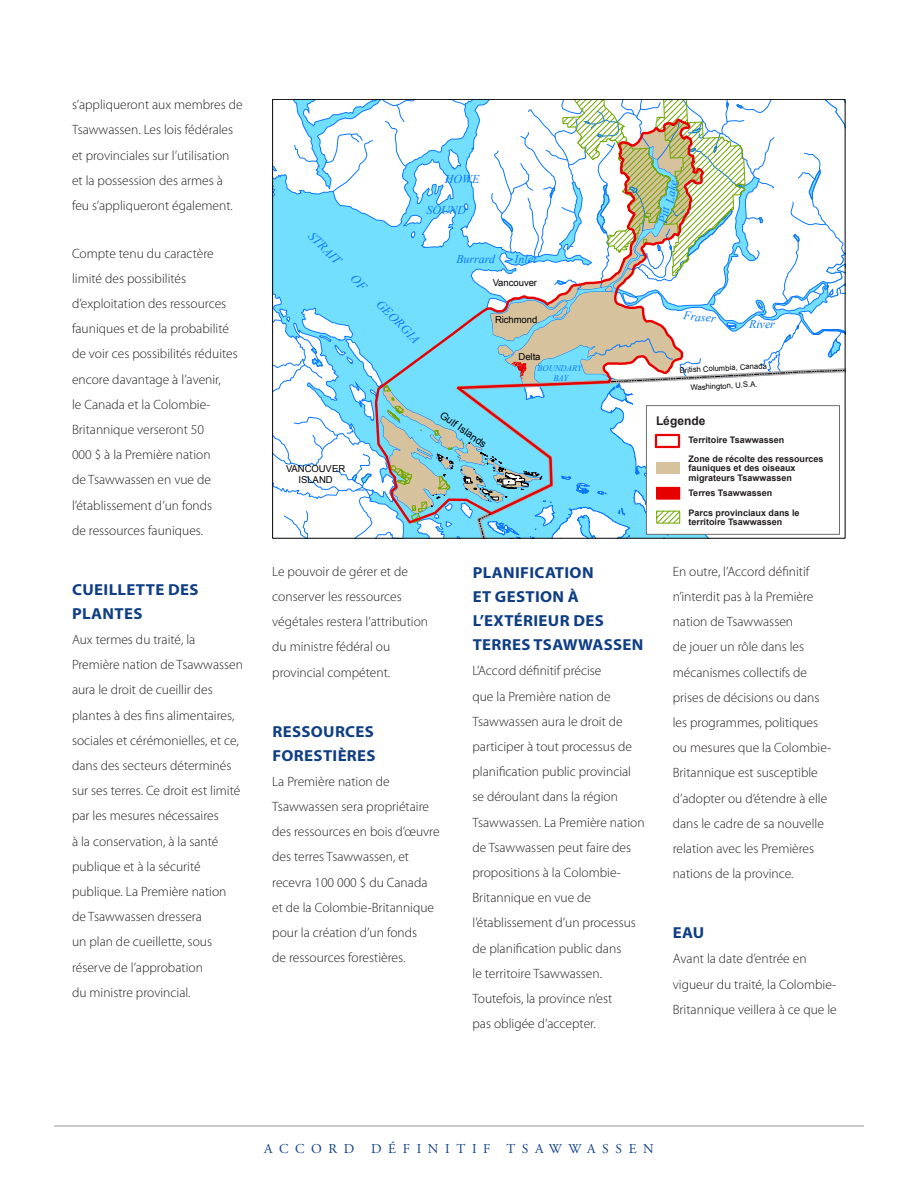
<style>
.page{position:relative;width:918px;height:1188px;background:#fff}
.page>*{position:absolute;margin:0;border:0;box-sizing:border-box;transform-origin:0 0}
.t1{font:700 15.9px/24px "Myriad Pro";letter-spacing:.02em;color:#0f3e84;scale:1.05 1}
.t2{font:300 13.5px/25.2px "Myriad Pro";color:#231f20}
.t3{font:13.5px "Adobe Garamond Pro";letter-spacing:.495em;color:#0f3e84}
.t4{font:italic 12.75px "Times New Roman";color:#0a78fc}
.t5{font:italic 12px "Times New Roman";color:#0a78fc}
.t6{font:700 12px "Arial";color:#231f20}
.t7{font:700 10.8px/12.6px "Arial";color:#000}
.t8{font:10.35px "Arial";color:#000}
.t9{font:9.6px/10.8px "Arial";letter-spacing:-.005em;color:#000;text-align:center}
.t10{font:700 9px/9.4px "Arial";color:#231f20}
.t11{font:italic 8.55px/9.9px "Times New Roman";letter-spacing:-.015em;color:#0a78fc;text-align:center}
.t12{font:7.65px "Arial";color:#000}
</style>
<div class="page">
<hr style="left:54px;top:1126px;width:810px;height:1px;background:#939598">
<svg style="left:273px;top:99px;width:573px;height:440px"></svg>
<p class="t2" style="left:72px;top:92px;width:172px">s’appliqueront aux membres de<br>Tsawwassen. Les lois fédérales et provinciales sur l’utilisation et la possession des armes à feu s’appliqueront également.</p>
<p class="t2" style="left:72px;top:241px;width:167px">Compte tenu du caractère limité des possibilités d’exploitation des ressources fauniques et de la probabilité de voir ces possibilités réduites encore davantage à l’avenir,<br>le Canada et la Colombie-<br>Britannique verseront 50<br>000 $ à la Première nation<br>de Tsawwassen en vue de l’établissement d’un fonds<br>de ressources fauniques.</p>
<p class="t1" style="left:72px;top:578px;width:122px">CUEILLETTE DES<br>PLANTES</p>
<p class="t2" style="left:72px;top:627px;width:173px">Aux termes du traité, la<br>Première nation de Tsawwassen aura le droit de cueillir des plantes à des fins alimentaires, sociales et cérémonielles, et ce, dans des secteurs déterminés sur ses terres. Ce droit est limité par les mesures nécessaires<br>à la conservation, à la santé publique et à la sécurité publique. La Première nation de Tsawwassen dressera<br>un plan de cueillette, sous réserve de l’approbation<br>du ministre provincial.</p>
<p class="t4" style="left:317px;top:228px;width:42px;rotate:45deg">STRAIT</p>
<p class="t9" style="left:286px;top:463px;width:61px">VANCOUVER<br>ISLAND</p>
<p class="t5" style="left:445px;top:171px;width:36px">HOWE</p>
<p class="t5" style="left:426px;top:202px;width:41px">SOUND</p>
<p class="t5" style="left:456px;top:250px;width:40px">Burrard</p>
<p class="t5" style="left:515px;top:251px;width:23px">Inlet</p>
<p class="t4" style="left:385px;top:296px;width:57px;rotate:45deg">GEORGIA</p>
<p class="t9" style="left:493px;top:278px;width:46px">Vancouver</p>
<p class="t9" style="left:495px;top:314px;width:44px">Richmond</p>
<p class="t9" style="left:519px;top:352px;width:23px">Delta</p>
<p class="t8" style="left:445px;top:408px;width:56px;rotate:35deg">Gulf Islands</p>
<p class="t11" style="left:537px;top:363px;width:46px">BOUNDARY<br>BAY</p>
<p class="t5" style="left:656px;top:223px;width:46px;rotate:-80deg">Pitt Lake</p>
<p class="t5" style="left:684px;top:307px;width:34px;rotate:5deg">Fraser</p>
<p class="t5" style="left:749px;top:315px;width:27px">River</p>
<p class="t12" style="left:679px;top:365px;width:89px;rotate:-3deg">British Columbia, Canada</p>
<p class="t12" style="left:690px;top:382px;width:68px;rotate:-3deg">Washington, U.S.A.</p>
<p class="t7" style="left:656px;top:412px;width:40px">Legend</p>
<p class="t7" style="left:690px;top:456px;width:145px">Tsawwassen Migratory Bird and Wildlife Harvest Areas</p>
<p class="t7" style="left:690px;top:486px;width:121px;line-height:17px">Tsawwassen Lands<br>Provincial Parks within</p>
<p class="t7" style="left:690px;top:517px;width:114px">Tsawwassen Territory</p>
<p class="t6" style="left:656px;top:413px;width:51px">Légende</p>
<p class="t10" style="left:688px;top:431px;width:137px;line-height:18.5px">Territoire Tsawwassen<br>Zone de récolte des ressources</p>
<p class="t10" style="left:688px;top:464px;width:109px">fauniques et des oiseaux migrateurs Tsawwassen</p>
<p class="t10" style="left:688px;top:489px;width:85px">Terres Tsawwassen</p>
<p class="t10" style="left:688px;top:508px;width:113px">Parcs provinciaux dans le territoire Tsawwassen</p>
<p class="t7" style="left:690px;top:435px;width:114px">Tsawwassen Territory</p>
<p class="t2" style="left:272px;top:559px;width:157px">Le pouvoir de gérer et de conserver les ressources végétales restera l’attribution du ministre fédéral ou provincial compétent.</p>
<p class="t1" style="left:272px;top:719px;width:100px">RESSOURCES<br>FORESTIÈRES</p>
<p class="t2" style="left:272px;top:769px;width:169px">La Première nation de<br>Tsawwassen sera propriétaire des ressources en bois d’œuvre des terres Tsawwassen, et recevra 100 000 $ du Canada et de la Colombie-Britannique pour la création d’un fonds<br>de ressources forestières.</p>
<p class="t1" style="left:473px;top:561px;width:164px">PLANIFICATION<br>ET GESTION À<br>L’EXTÉRIEUR DES<br>TERRES TSAWWASSEN</p>
<p class="t2" style="left:472px;top:659px;width:174px">L’Accord définitif précise<br>que la Première nation de<br>Tsawwassen aura le droit de participer à tout processus de planification public provincial se déroulant dans la région<br>Tsawwassen. La Première nation de Tsawwassen peut faire des propositions à la Colombie-<br>Britannique en vue de l’établissement d’un processus de planification public dans<br>le territoire Tsawwassen.<br>Toutefois, la province n’est<br>pas obligée d’accepter.</p>
<p class="t2" style="left:673px;top:559px;width:160px">En outre, l’Accord définitif n’interdit pas à la Première nation de Tsawwassen<br>de jouer un rôle dans les mécanismes collectifs de prises de décisions ou dans les programmes, politiques ou mesures que la Colombie-<br>Britannique est susceptible d’adopter ou d’étendre à elle dans le cadre de sa nouvelle relation avec les Premières nations de la province.</p>
<p class="t1" style="left:673px;top:921px;width:32px">EAU</p>
<p class="t2" style="left:673px;top:946px;width:166px">Avant la date d’entrée en vigueur du traité, la Colombie-<br>Britannique veillera à ce que le</p>
<p class="t3" style="left:264px;top:1140px;width:391px">ACCORD DÉFINITIF TSAWWASSEN</p>
</div>
